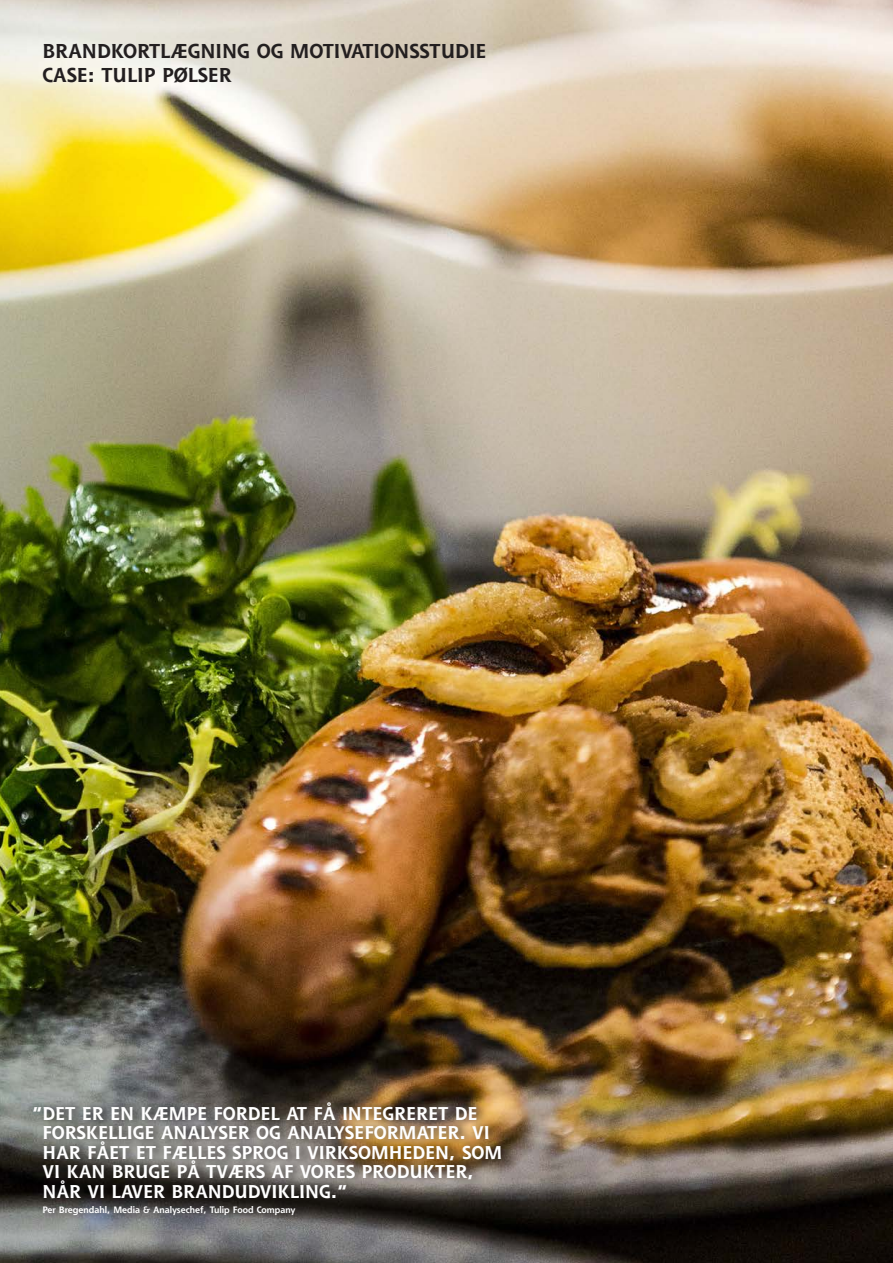
<style>
.page{position:relative;width:893px;height:1263px;background:#fff}
.page>*{position:absolute;margin:0;border:0;box-sizing:border-box;transform-origin:0 0}
.casefront{font:700 19.5px "Shannon";color:#231f20}
.t1{font:700 18px/19.5px "Shannon";color:#fff}
.t2{font:700 9px "Shannon";color:#fff}
</style>
<div class="page">
<img style="left:0;top:0;width:893px;height:1263px">
<div style="left:40px;top:1095px;width:473px;height:127px;background:#231f20;opacity:.75"></div>
<p class="casefront" style="left:43px;top:39px;width:445px">BRANDKORTLÆGNING OG MOTIVATIONSSTUDIE</p>
<p class="casefront" style="left:43px;top:63px;width:191px">CASE: TULIP PØLSER</p>
<p class="t1" style="left:43px;top:1103px;width:461px;text-indent:-10px">”DET ER EN KÆMPE FORDEL AT FÅ INTEGRERET DE FORSKELLIGE ANALYSER OG ANALYSEFORMATER. VI HAR FÅET ET FÆLLES SPROG I VIRKSOMHEDEN, SOM VI KAN BRUGE PÅ TVÆRS AF VORES PRODUKTER, NÅR VI LAVER BRANDUDVIKLING.”</p>
<p class="t2" style="left:43px;top:1204px;width:254px">Per Bregendahl, Media &amp; Analysechef, Tulip Food Company</p>
</div>
